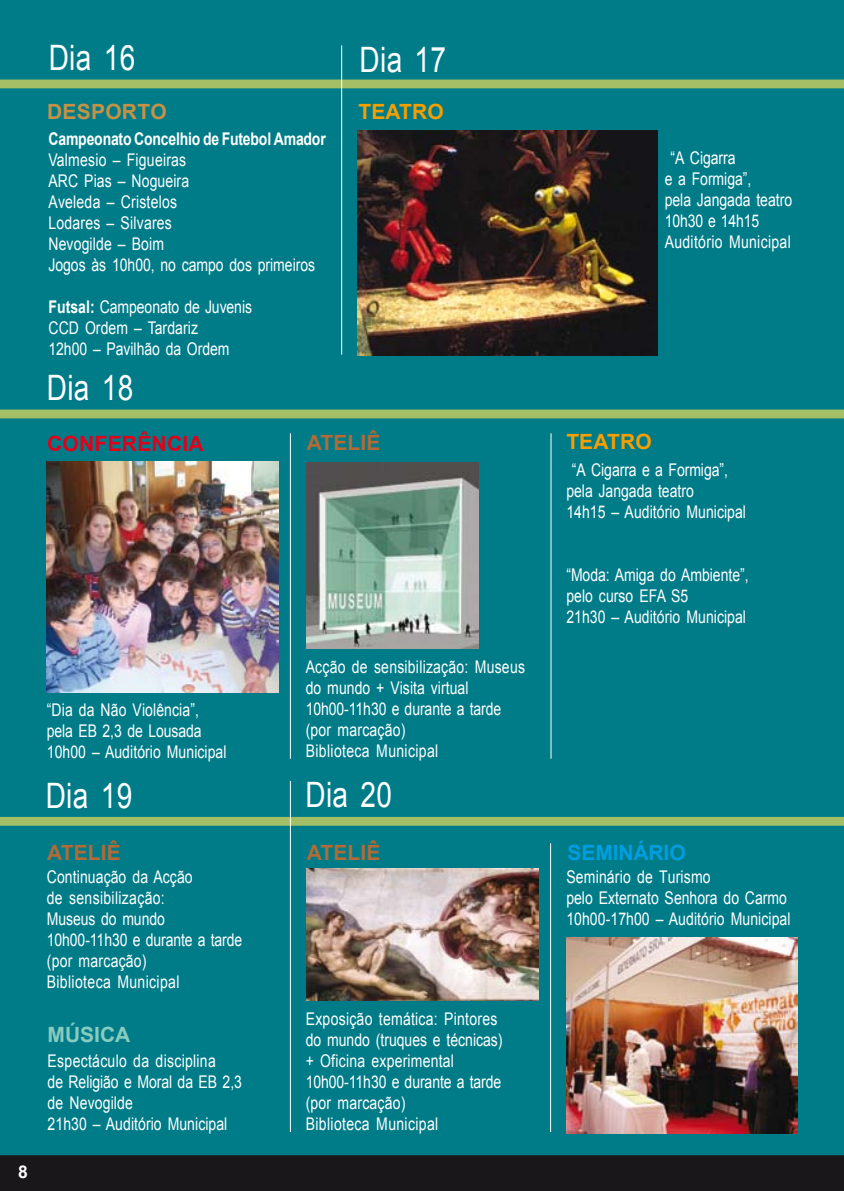
<style>
.page{position:relative;width:844px;height:1191px;background:#fff}
.page>*{position:absolute;margin:0;border:0;box-sizing:border-box;transform-origin:0 0}
.t1{font:35px "Arial";letter-spacing:.01em;color:#fff;scale:.8 1}
.t2{font:700 21px "Arial";letter-spacing:.005em;color:#b26a36}
.t3{font:700 21px "Arial";letter-spacing:.005em;color:#f49e00}
.t4{font:700 21px "Arial";letter-spacing:.01em;color:#e2001a}
.t5{font:700 21px "Arial";letter-spacing:-.005em;color:#009ee0}
.t6{font:700 21px "Arial";letter-spacing:.01em;color:#c59245}
.t7{font:700 21px "Arial";color:#8acbbf}
.t8{font:17.5px/21px "Arial";letter-spacing:.005em;color:#fff;scale:.8 1}
.t9{font:700 17.5px "Arial";letter-spacing:-.015em;color:#fff;scale:.8 1}
.t10{font:700 17.5px "Arial";letter-spacing:-.015em;color:#fff}
.s1{font-weight:700}
</style>
<div class="page">
<div style="left:0;top:0;width:843px;height:1155px;background:#007c89"></div>
<div style="left:0;top:1155px;width:844px;height:36px;background:#1a171b"></div>
<div style="left:0;top:80px;width:843px;height:8px;background:#a4bf65"></div>
<img style="left:357px;top:130px;width:300px;height:225px">
<hr style="left:341px;top:45px;width:1px;height:310px;background:#fff">
<div style="left:0;top:409px;width:843px;height:9px;background:#a4bf65"></div>
<img style="left:47px;top:462px;width:231px;height:231px">
<img style="left:306px;top:462px;width:172px;height:186px">
<hr style="left:290px;top:433px;width:1px;height:325px;background:#fff">
<hr style="left:550px;top:433px;width:1px;height:325px;background:#fff">
<div style="left:0;top:817px;width:843px;height:8px;background:#a4bf65"></div>
<hr style="left:290px;top:781px;width:1px;height:351px;background:#fff">
<img style="left:306px;top:869px;width:232px;height:131px">
<img style="left:566px;top:937px;width:231px;height:196px">
<hr style="left:550px;top:843px;width:1px;height:289px;background:#fff">
<p class="t10" style="left:18px;top:1160px;width:11px">8</p>
<h1 class="t1" style="left:49px;top:35px;width:110px">Dia 16</h1>
<p class="t6" style="left:47px;top:98px;width:121px">DESPORTO</p>
<p class="t9" style="left:48px;top:127px;width:348px">Campeonato Concelhio de Futebol Amador</p>
<p class="t8" style="left:48px;top:149px;width:335px">Valmesio – Figueiras<br>ARC Pias – Nogueira<br>Aveleda – Cristelos<br>Lodares – Silvares<br>Nevogilde – Boim<br>Jogos às 10h00, no campo dos primeiros</p>
<p class="t8" style="left:48px;top:296px;width:256px"><span class="s1">Futsal:</span> Campeonato de Juvenis<br>CCD Ordem – Tardariz<br>12h00 – Pavilhão da Ordem</p>
<h1 class="t1" style="left:47px;top:365px;width:110px">Dia 18</h1>
<h1 class="t1" style="left:359px;top:37px;width:110px">Dia 17</h1>
<p class="t3" style="left:358px;top:98px;width:87px">TEATRO</p>
<p class="t4" style="left:47px;top:430px;width:158px">CONFERÊNCIA</p>
<p class="t2" style="left:307px;top:429px;width:75px">ATELIÊ</p>
<p class="t8" style="left:47px;top:699px;width:226px">“Dia da Não Violência”, pela EB 2,3 de Lousada<br>10h00 – Auditório Municipal</p>
<h1 class="t1" style="left:46px;top:772px;width:110px">Dia 19</h1>
<p class="t8" style="left:305px;top:656px;width:275px">Acção de sensibilização: Museus do mundo + Visita virtual<br>10h00-11h30 e durante a tarde (por marcação)<br>Biblioteca Municipal</p>
<h1 class="t1" style="left:305px;top:772px;width:110px">Dia 20</h1>
<p class="t8" style="left:664px;top:147px;width:161px;text-indent:6px">“A Cigarra<br>e a Formiga”,<br>pela Jangada teatro<br>10h30 e 14h15<br>Auditório Municipal</p>
<p class="t3" style="left:566px;top:428px;width:87px">TEATRO</p>
<p class="t8" style="left:566px;top:460px;width:226px;text-indent:5px">“A Cigarra e a Formiga”, pela Jangada teatro<br>14h15 – Auditório Municipal</p>
<p class="t8" style="left:566px;top:565px;width:229px">“Moda: Amiga do Ambiente”, pelo curso EFA S5<br>21h30 – Auditório Municipal</p>
<p class="t2" style="left:47px;top:838px;width:75px">ATELIÊ</p>
<p class="t2" style="left:307px;top:838px;width:75px">ATELIÊ</p>
<p class="t5" style="left:567px;top:838px;width:119px">SEMINÁRIO</p>
<p class="t8" style="left:47px;top:866px;width:246px">Continuação da Acção<br>de sensibilização:<br>Museus do mundo<br>10h00-11h30 e durante a tarde (por marcação)<br>Biblioteca Municipal</p>
<p class="t7" style="left:48px;top:1021px;width:84px">MÚSICA</p>
<p class="t8" style="left:48px;top:1050px;width:244px">Espectáculo da disciplina<br>de Religião e Moral da EB 2,3 de Nevogilde<br>21h30 – Auditório Municipal</p>
<p class="t8" style="left:305px;top:1008px;width:247px">Exposição temática: Pintores do mundo (truques e técnicas) + Oficina experimental<br>10h00-11h30 e durante a tarde (por marcação)<br>Biblioteca Municipal</p>
<p class="t8" style="left:566px;top:866px;width:281px">Seminário de Turismo<br>pelo Externato Senhora do Carmo<br>10h00-17h00 – Auditório Municipal</p>
</div>
